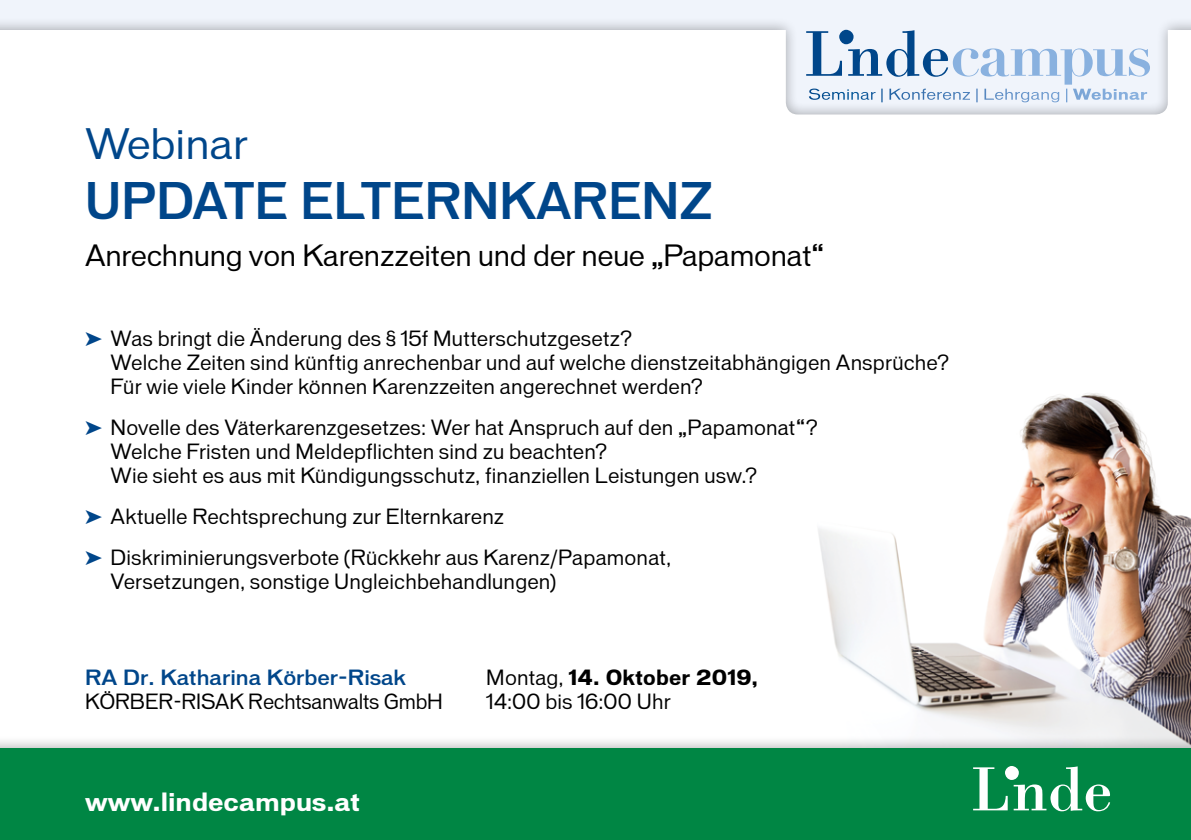
<style>
.page{position:relative;width:1191px;height:840px;background:#fff}
.page>*{position:absolute;margin:0;border:0;box-sizing:border-box;transform-origin:0 0}
.t1{font:500 48px "Vonnes";color:#00468a;scale:.93 1}
.t2{font:40px "Vonnes";color:#00468a}
.t3{font:28px "Vonnes";letter-spacing:-.01em;color:#000;scale:.96 1}
.t4{font:700 24px "Vonnes";color:#fff}
.t5{font:20px/24px "Vonnes";letter-spacing:.01em;color:#000;scale:.95 1}
.t6{font:20px "Vonnes";letter-spacing:-.01em;color:#000;scale:.93 1}
.t7{font:500 20px "Vonnes";color:#00468a}
.s1{color:#00468a}
.s2{font-weight:700}
</style>
<div class="page">
<svg style="left:0;top:0;width:1191px;height:153px;fill:#f0f4fb"></svg>
<svg style="left:0;top:30px;width:1191px;height:123px"></svg>
<img style="left:818px;top:393px;width:373px;height:341px">
<div style="left:0;top:734px;width:1191px;height:105px;background:#000;opacity:.33"></div>
<div style="left:0;top:747px;width:1191px;height:92px;background:#008644"></div>
<div style="left:1005px;top:765px;width:13px;height:14px;background:#fff;border-radius:50%"></div>
<svg style="left:973px;top:767px;width:34px;height:42px"></svg>
<svg style="left:1013px;top:766px;width:97px;height:44px"></svg>
<svg style="left:806px;top:30px;width:344px;height:72px"></svg>
<h2 class="t2" style="left:85px;top:120px;width:164px">Webinar</h2>
<h1 class="t1" style="left:85px;top:172px;width:676px">UPDATE ELTERNKARENZ</h1>
<h3 class="t3" style="left:85px;top:239px;width:771px">Anrechnung von Karenzzeiten und der neue „Papamonat“</h3>
<p class="t5" style="left:111px;top:326px;width:884px;text-indent:-26px"><span class="s1">➤</span> Was bringt die Änderung des § 15f Mutterschutzgesetz?<br>Welche Zeiten sind künftig anrechenbar und auf welche dienstzeitabhängigen Ansprüche?<br>Für wie viele Kinder können Karenzzeiten angerechnet werden?</p>
<p class="t5" style="left:111px;top:415px;width:746px;text-indent:-26px"><span class="s1">➤</span> Novelle des Väterkarenzgesetzes: Wer hat Anspruch auf den „Papamonat“?<br>Welche Fristen und Meldepflichten sind zu beachten?<br>Wie sieht es aus mit Kündigungsschutz, finanziellen Leistungen usw.?</p>
<p class="t5" style="left:85px;top:496px;width:618px;line-height:41px"><span class="s1">➤</span> Aktuelle Rechtsprechung zur Elternkarenz<br><span class="s1">➤</span> Diskriminierungsverbote (Rückkehr aus Karenz/Papamonat,</p>
<p class="t5" style="left:111px;top:569px;width:471px">Versetzungen, sonstige Ungleichbehandlungen)</p>
<p class="t7" style="left:85px;top:665px;width:322px">RA Dr. Katharina Körber-Risak</p>
<p class="t6" style="left:85px;top:689px;width:386px">KÖRBER-RISAK Rechtsanwalts GmbH</p>
<p class="t4" style="left:85px;top:786px;width:277px">www.lindecampus.at</p>
<p class="t5" style="left:486px;top:665px;width:287px">Montag, <span class="s2">14. Oktober 2019,<br></span>14:00 bis 16:00 Uhr</p>
</div>
